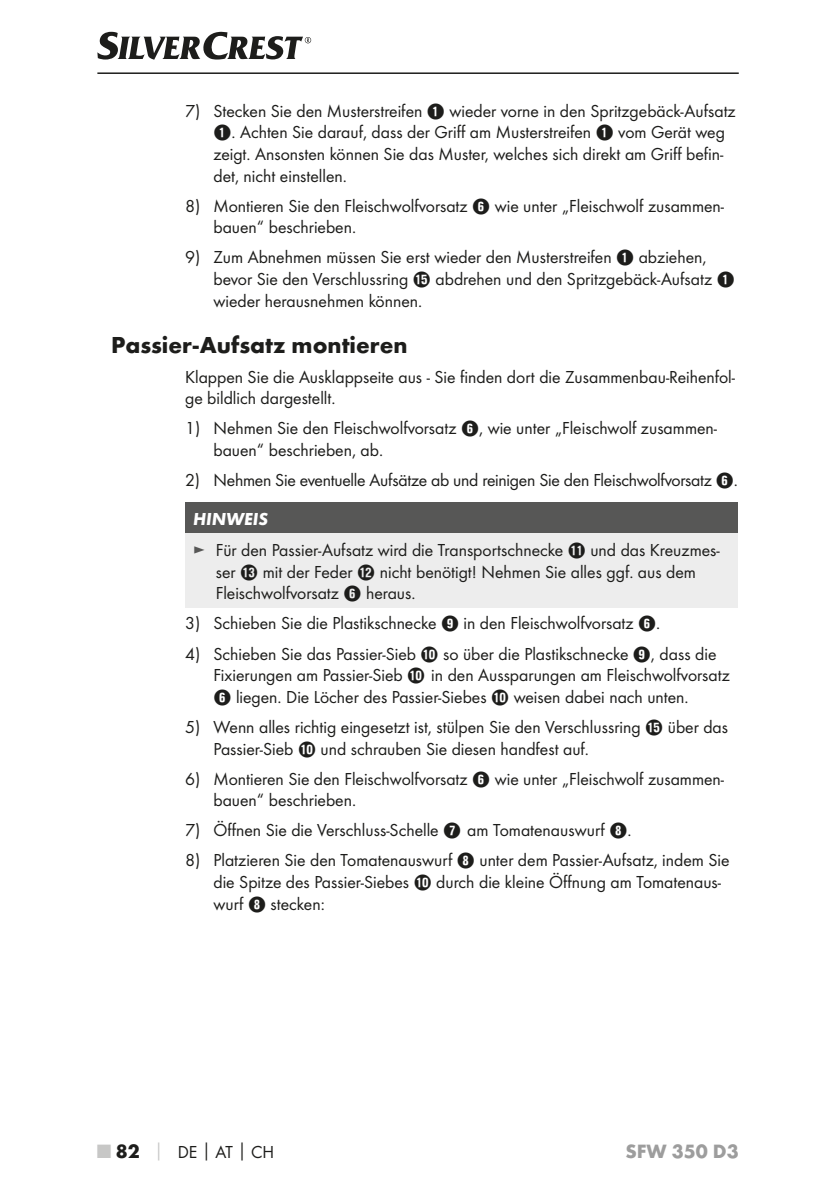
<style>
.page{position:relative;width:839px;height:1190px;background:#fff}
.page>*{position:absolute;margin:0;border:0;box-sizing:border-box;transform-origin:0 0}
.t1{font:700 24px "Futura";color:#1d1d1b}
.t2{font:700 20px "Futura";color:#9d9d9d}
.t3{font:18px/21.6px "Futura Boo";color:#1d1d1b}
.t4{font:italic 700 18px "Futura";color:#fff}
.s1{font-family:"Hako PI Nummern"}
.s2{color:#575756}
.s3{font-family:"Futura";font-weight:700;font-size:20px;color:#c7c7c6}
.s4{font-family:"Futura";font-weight:700;font-size:20px}
.s5{font-family:"Futura";font-weight:700;color:#c7c7c6}
.s6{font-family:"Futura";font-weight:700}
</style>
<div class="page">
<hr style="left:97px;top:72px;width:641px;height:2px;background:#1d1d1b">
<svg style="left:97px;top:32px;width:214px;height:28px"></svg>
<div style="left:185px;top:502px;width:551px;height:31px;background:#575756"></div>
<div style="left:185px;top:533px;width:551px;height:74px;background:#ededed"></div>
<p class="t3" style="left:185px;top:100px;width:552px">7) Stecken Sie den Musterstreifen <span class="s1">1</span> wieder vorne in den Spritzgebäck-Aufsatz</p>
<p class="t3" style="left:213px;top:121px;width:512px;text-align:justify"><span class="s1">1</span>. Achten Sie darauf, dass der Griff am Musterstreifen <span class="s1">1</span> vom Gerät weg zeigt. Ansonsten können Sie das Muster, welches sich direkt am Griff befin&shy;det, nicht einstellen.</p>
<p class="t3" style="left:213px;top:195px;width:512px;text-indent:-28px">8) Montieren Sie den Fleischwolfvorsatz <span class="s1">6</span> wie unter „Fleischwolf zusammen&shy;bauen“ beschrieben.</p>
<p class="t3" style="left:213px;top:246px;width:522px;text-indent:-28px">9) Zum Abnehmen müssen Sie erst wieder den Musterstreifen <span class="s1">1</span> abziehen, bevor Sie den Verschlussring <span class="s1">t</span> abdrehen und den Spritzgebäck-Aufsatz <span class="s1">1 </span>wieder herausnehmen können.</p>
<h1 class="t1" style="left:111px;top:330px;width:298px">Passier-Aufsatz montieren</h1>
<p class="t3" style="left:185px;top:366px;width:551px">Klappen Sie die Ausklappseite aus - Sie finden dort die Zusammenbau-Reihenfol&shy;ge bildlich dargestellt.</p>
<p class="t3" style="left:213px;top:417px;width:505px;text-indent:-28px">1) Nehmen Sie den Fleischwolfvorsatz <span class="s1">6</span>, wie unter „Fleischwolf zusammen&shy;bauen“ beschrieben, ab.</p>
<p class="t3" style="left:185px;top:469px;width:551px">2) Nehmen Sie eventuelle Aufsätze ab und reinigen Sie den Fleischwolfvorsatz <span class="s1">6</span>.</p>
<p class="t4" style="left:193px;top:507px;width:76px">HINWEIS</p>
<p class="t3" style="left:216px;top:539px;width:505px;text-indent:-23px"><span class="s2">►</span> Für den Passier-Aufsatz wird die Transportschnecke <span class="s1">q</span> und das Kreuzmes&shy;ser <span class="s1">e</span> mit der Feder <span class="s1">w</span> nicht benötigt! Nehmen Sie alles ggf. aus dem<br>Fleischwolfvorsatz <span class="s1">6</span> heraus.</p>
<p class="t3" style="left:185px;top:612px;width:474px">3) Schieben Sie die Plastikschnecke <span class="s1">9</span> in den Fleischwolfvorsatz <span class="s1">6</span>.</p>
<p class="t3" style="left:213px;top:642px;width:517px;text-indent:-28px">4) Schieben Sie das Passier-Sieb <span class="s1">0</span> so über die Plastikschnecke <span class="s1">9</span>, dass die<br>Fixierungen am Passier-Sieb <span class="s1">0</span> in den Aussparungen am Fleischwolfvorsatz<br><span class="s1">6</span> liegen. Die Löcher des Passier-Siebes <span class="s1">0</span> weisen dabei nach unten.</p>
<p class="t3" style="left:213px;top:716px;width:516px;text-indent:-28px">5) Wenn alles richtig eingesetzt ist, stülpen Sie den Verschlussring <span class="s1">t</span> über das<br>Passier-Sieb <span class="s1">0</span> und schrauben Sie diesen handfest auf.</p>
<p class="t3" style="left:213px;top:767px;width:512px;text-indent:-28px">6) Montieren Sie den Fleischwolfvorsatz <span class="s1">6</span> wie unter „Fleischwolf zusammen&shy;bauen“ beschrieben.</p>
<p class="t3" style="left:185px;top:819px;width:445px">7) Öffnen Sie die Verschluss-Schelle <span class="s1">7</span> am Tomatenauswurf <span class="s1">8</span>.</p>
<p class="t3" style="left:213px;top:849px;width:517px;text-indent:-28px">8) Platzieren Sie den Tomatenauswurf <span class="s1">8</span> unter dem Passier-Aufsatz, indem Sie die Spitze des Passier-Siebes <span class="s1">0</span> durch die kleine Öffnung am Tomatenaus&shy;wurf <span class="s1">8</span> stecken:</p>
<p class="t3" style="left:97px;top:1141px;width:178px"><span class="s3">■</span> <span class="s4">82</span> <span class="s5">│</span> DE<span class="s6">│</span>AT<span class="s6">│</span>CH</p>
<p class="t2" style="left:625px;top:1138px;width:115px">SFW 350 D3</p>
</div>
